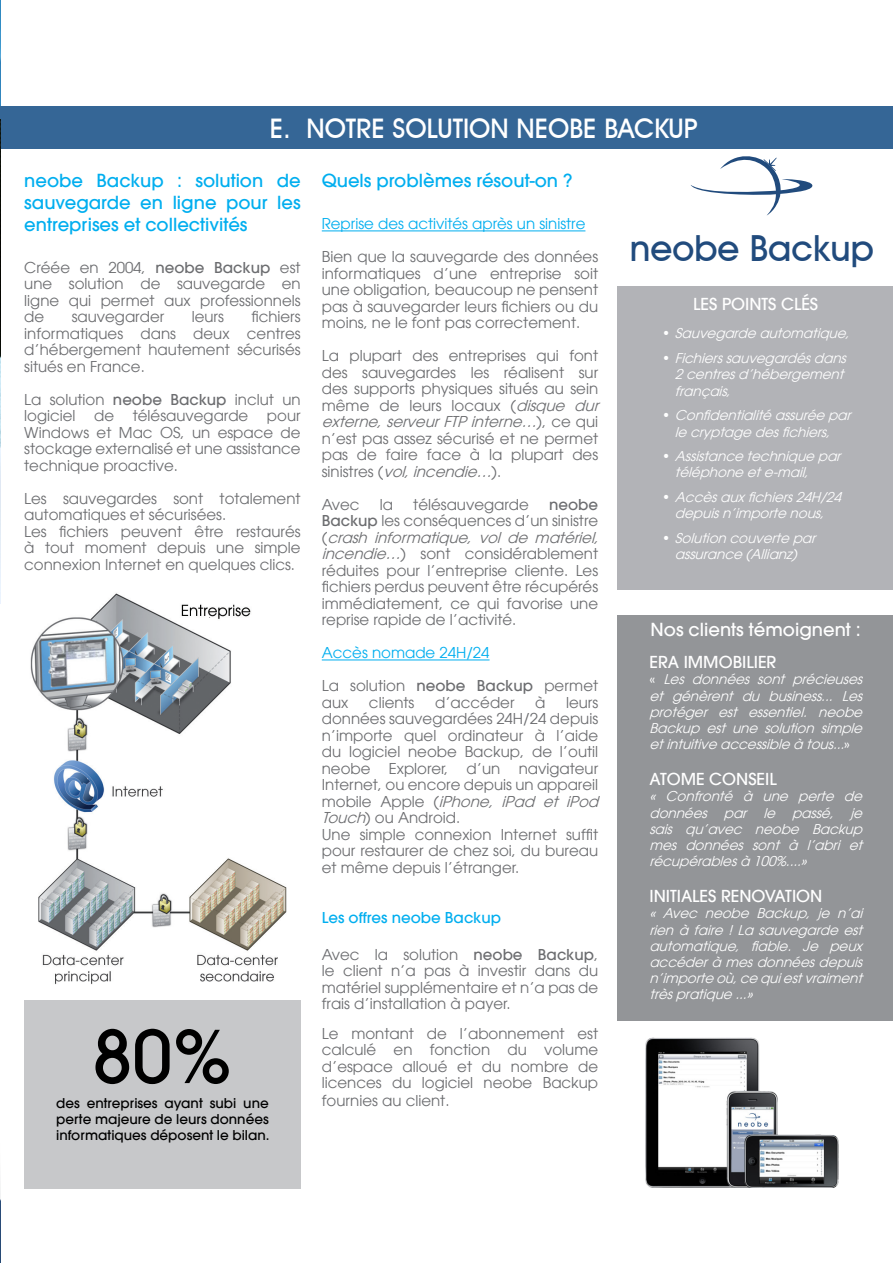
<style>
.page{position:relative;width:893px;height:1263px;background:#fff}
.page>*{position:absolute;margin:0;border:0;box-sizing:border-box;transform-origin:0 0}
.t1{font:500 72px "Avant Garde LT";color:#000}
.t2{font:500 36px "Avant Garde IT Cby BT";color:#214b7d}
.t3{font:500 27px "Avant Garde IT Cby BT";color:#fff}
.t4{font:500 18px/21.6px "Avant Garde LT";color:#00aeef;text-align:justify}
.t5{font:500 18px "Avant Garde LT";color:#fff}
.t6{font:500 16.5px "Avant Garde LT";color:#fff}
.t7{font:15px/16.5px "Avant Garde LT";color:#6c6d70;text-align:justify}
.t8{font:15px "Avant Garde LT";color:#00aeef}
.t9{font:500 15px "Avant Garde LT";color:#00aeef}
.t10{font:italic 13.5px/16.2px "Avant Garde LT";color:#fff;text-align:justify}
.t11{font:500 13.5px/16.2px "Avant Garde LT";color:#000}
.s1{font-weight:500}
.s2{font-style:italic}
.s3{font-style:normal}
</style>
<div class="page">
<img style="left:0;top:0;width:1px;height:1263px">
<div style="left:0;top:106px;width:892px;height:43px;background:#356696"></div>
<div style="left:617px;top:615px;width:276px;height:405px;background:#939598"></div>
<div style="left:24px;top:1000px;width:277px;height:189px;background:#c7c8ca"></div>
<hr style="left:322px;top:231px;width:263px;height:1px;background:#00aeef">
<hr style="left:322px;top:660px;width:168px;height:1px;background:#00aeef">
<img style="left:30px;top:593px;width:257px;height:392px">
<img style="left:645px;top:1037px;width:193px;height:150px">
<div style="left:617px;top:287px;width:276px;height:303px;background:#b2b3b7"></div>
<svg style="left:691px;top:156px;width:122px;height:60px"></svg>
<img style="left:0;top:119px;width:1px;height:484px">
<p class="t3" style="left:270px;top:112px;width:429px">E. NOTRE SOLUTION NEOBE BACKUP</p>
<p class="t4" style="left:24px;top:170px;width:278px">neobe Backup : solution de sauvegarde en ligne pour les entreprises et collectivités</p>
<p class="t7" style="left:24px;top:259px;width:278px">Créée en 2004, <span class="s1">neobe Backup</span> est une solution de sauvegarde en ligne qui permet aux professionnels de</p>
<p class="t4" style="left:322px;top:170px;width:252px">Quels problèmes résout-on ?</p>
<p class="t8" style="left:322px;top:215px;width:265px">Reprise des activités après un sinistre</p>
<p class="t7" style="left:322px;top:249px;width:278px">Bien que la sauvegarde des données informatiques d’une entreprise soit une obligation, beaucoup ne pensent pas à sauvegarder leurs fichiers ou du moins, ne le font pas correctement.</p>
<p class="t7" style="left:322px;top:348px;width:283px;text-align:left">La plupart des entreprises qui font des sauvegardes les réalisent sur des supports physiques situés au sein même de leurs locaux (<span class="s2">disque dur externe,serveurFTP interne…</span>) , c e q u i n’est pas assez sécurisé et ne permet pas de faire face à la plupart des s i n i st re s (<span class="s2">vol,incendie…</span>) .</p>
<p class="t7" style="left:322px;top:496px;width:39px">Avec</p>
<p class="t7" style="left:380px;top:496px;width:15px">la</p>
<p class="t7" style="left:413px;top:496px;width:117px">télésauvegarde</p>
<p class="t2" style="left:630px;top:226px;width:245px">neobe Backup</p>
<p class="t6" style="left:693px;top:293px;width:126px">LES POINTS CLÉS</p>
<p class="t10" style="left:662px;top:325px;width:193px"><span class="s3">•</span> Sauvegarde automatique,</p>
<p class="t10" style="left:675px;top:350px;width:177px;text-align:left;text-indent:-13px"><span class="s3">•</span> Fichierssauvegardésdans<br>2centresd’hébergement français,</p>
<p class="t10" style="left:662px;top:407px;width:194px;text-align:center"><span class="s3">•</span> Confidentialité assurée par le cryptage desfichiers,</p>
<p class="t10" style="left:675px;top:448px;width:171px;text-indent:-13px"><span class="s3">•</span> Assistance technique par téléphone ete-mail,</p>
<p class="t10" style="left:662px;top:489px;width:184px;text-align:center"><span class="s3">•</span> Accèsauxfichiers24H/24 depuisn’importe nous,</p>
<p class="t10" style="left:662px;top:530px;width:159px;text-align:center"><span class="s3">•</span> Solution couverte par assurance (Allianz)</p>
<p class="t7" style="left:24px;top:308px;width:278px;text-indent:227px">fichiers informatiques dans deux centres d’hébergement hautement sécurisés situés en France.</p>
<p class="t7" style="left:24px;top:391px;width:278px">La solution <span class="s1">neobe Backup</span> inclut un logiciel de télésauvegarde pour Windows et Mac OS, un espace de stockage externalisé et une assistance technique proactive.</p>
<p class="t7" style="left:24px;top:490px;width:278px">Les sauvegardes sont totalement automatiques et sécurisées.</p>
<p class="t7" style="left:24px;top:523px;width:278px">Les fichiers peuvent être restaurés à tout moment depuis une simple connexion Internet en quelques clics.</p>
<p class="t7" style="left:72px;top:308px;width:94px">sauvegarder</p>
<p class="t7" style="left:192px;top:308px;width:34px">leurs</p>
<p class="t7" style="left:322px;top:496px;width:283px;text-align:left;text-indent:227px"><span class="s1">neobe Backup</span> les conséquences d’un sinistre ( <span class="s2">crash informatique, vol de matériel, incendie…</span>) sont considérablement réduites pour l’entreprise cliente. Les fichiers perdus peuvent être récupérés immédiatement, ce qui favorise une reprise rapide de l’activité.</p>
<p class="t8" style="left:322px;top:644px;width:169px">Accès nomade 24H/24</p>
<p class="t7" style="left:322px;top:678px;width:278px">La solution <span class="s1">neobe Backup</span> permet aux</p>
<p class="t5" style="left:651px;top:618px;width:212px">Nos clients témoignent :</p>
<p class="t6" style="left:649px;top:652px;width:129px">ERA IMMOBILIER</p>
<p class="t10" style="left:649px;top:671px;width:218px"><span class="s3">«</span> Les données sont précieuses et génèrent du business... Les protéger est essentiel. neobe Backup est une solution simple etintuitive accessible à tous...<span class="s3">»</span></p>
<p class="t6" style="left:649px;top:769px;width:129px">ATOME CONSEIL</p>
<p class="t10" style="left:649px;top:788px;width:218px">« Confronté à une perte de données par le passé, je sais qu’avec neobe Backup mes données sont à l’abri et récupérablesà 100%....»</p>
<p class="t6" style="left:649px;top:886px;width:174px">INITIALES RENOVATION</p>
<p class="t10" style="left:649px;top:905px;width:218px">« Avec neobe Backup, je n’ai rien à faire ! La sauvegarde est automatique, fiable. Je peux accéderà mesdonnéesdepuis n’importe où,ce quiestvraiment trèspratique ...»</p>
<p class="t7" style="left:369px;top:694px;width:47px">clients</p>
<p class="t7" style="left:435px;top:694px;width:81px">d’accéder</p>
<p class="t7" style="left:535px;top:694px;width:12px">à</p>
<p class="t7" style="left:322px;top:694px;width:283px;text-align:left;text-indent:244px">leurs données sauvegardées 24H/24 depuis n’importe quel ordinateur à l’aide du logiciel neobe Backup, de l’outil neobe Explorer, d’un navigateur<br>Internet, ou encore depuis un appareil m o b i l e A p p l e ( <span class="s2">iPhone, iPad et iPod<br>Touch</span>) ou Android.</p>
<p class="t7" style="left:322px;top:826px;width:278px">Une simple connexion Internet suffit pour restaurer de chez soi, du bureau et même depuis l’étranger.</p>
<p class="t9" style="left:322px;top:908px;width:181px">Les offres neobe Backup</p>
<p class="t7" style="left:322px;top:946px;width:278px">Avec la solution <span class="s1">neobe Backup</span>, le client n’a pas à investir dans du matériel supplémentaire et n’a pas de frais d’installation à payer.</p>
<p class="t7" style="left:322px;top:1025px;width:278px">Le montant de l’abonnement est calculé en fonction du volume d’espace alloué et du nombre de licences du logiciel neobe Backup</p>
<p class="t7" style="left:322px;top:1092px;width:129px">fournies au client.</p>
<p class="t1" style="left:92px;top:1012px;width:142px">80%</p>
<p class="t11" style="left:56px;top:1111px;width:215px">perte majeure de leurs données informatiques déposent le bilan.</p>
<p class="t11" style="left:56px;top:1095px;width:214px">des entreprises ayant subi une</p>
</div>
